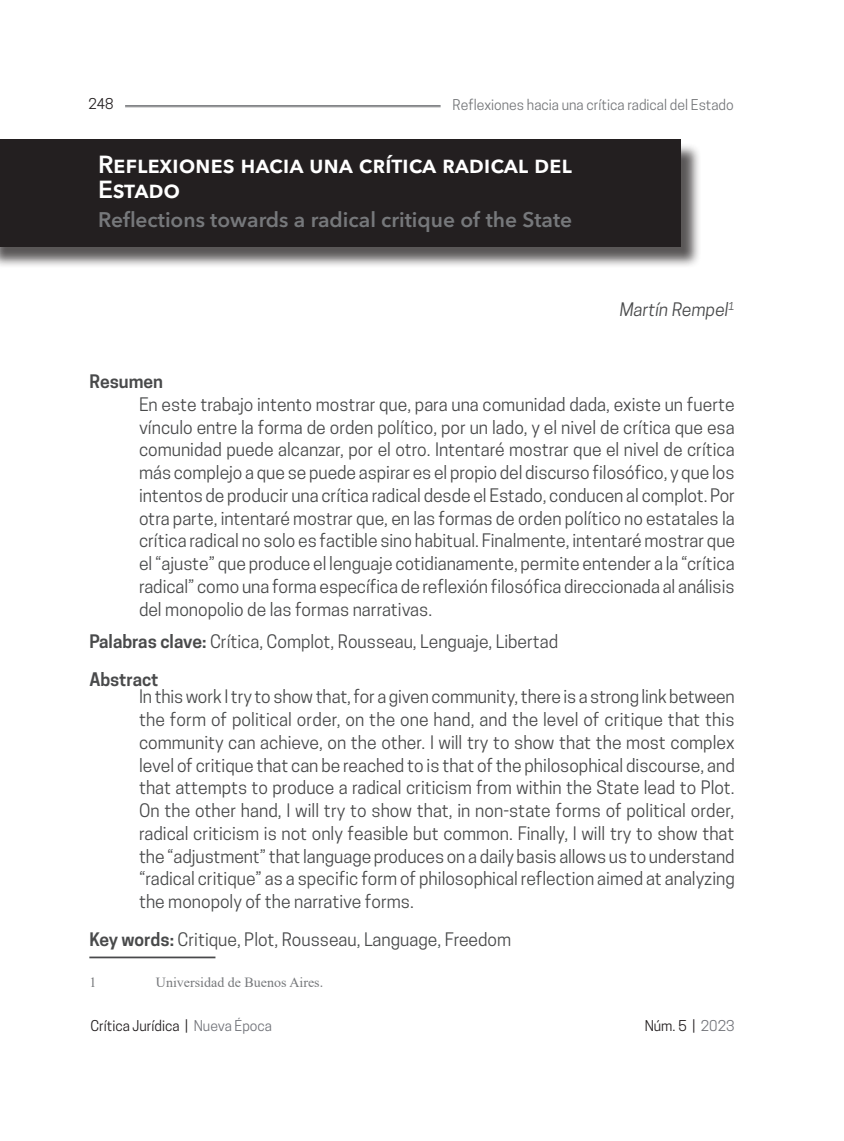
<style>
.page{position:relative;width:844px;height:1141px;background:#fff}
.page>*{position:absolute;margin:0;border:0;box-sizing:border-box;transform-origin:0 0}
.títulos_español{font:600 24.5px/24.5px "Avenir Next LT Pro";letter-spacing:-.01em;color:#fff}
.títulos_español-2{font:600 21px "Avenir Next LT Pro";color:#76787b}
.resumen{font:17.5px/22.8px "Cooper Hewitt";color:#494a4b;text-align:justify}
.Bloque_sin_sangría{font:17.5px "Cooper Hewitt";color:#494a4b}
.Bloque_sin_sangría-2{font:600 17.5px "Cooper Hewitt";color:#494a4b}
.Bloque_sin_sangría-3{font:italic 17.5px "Cooper Hewitt";color:#494a4b}
.t1{font:14px "Cooper Hewitt";color:#76787b}
.t2{font:14px "Cooper Hewitt";color:#231f20}
.notas_al_pie{font:14px "Times New Roman";color:#76787b}
.s1{font-weight:600}
.s2{color:#73757b}
</style>
<div class="page">
<hr style="left:125px;top:105px;width:315px;height:1px;background:#76787b">
<hr style="left:125px;top:106px;width:315px;height:1px;background:#76787b">
<hr style="left:89px;top:957px;width:126px;height:1px;background:#494a4b">
<div style="left:0;top:142px;width:702px;height:127px;background:#231f20;opacity:.75"></div>
<div style="left:0;top:140px;width:680px;height:107px;background:#231f20"></div>
<p class="t2" style="left:88px;top:96px;width:27px">248</p>
<p class="t1" style="left:452px;top:96px;width:282px">Reflexiones hacia una crítica radical del Estado</p>
<p class="títulos_español" style="left:98px;top:152px;width:475px">Reflexiones hacia una crítica radical del<br>Estado</p>
<p class="títulos_español-2" style="left:98px;top:207px;width:475px">Reflections towards a radical critique of the State</p>
<p class="Bloque_sin_sangría-3" style="left:619px;top:299px;width:117px">Martín Rempel<sup>1</sup></p>
<p class="Bloque_sin_sangría-2" style="left:89px;top:371px;width:75px">Resumen</p>
<p class="resumen" style="left:139px;top:393px;width:597px">En este trabajo intento mostrar que, para una comunidad dada, existe un fuerte vínculo entre la forma de orden político, por un lado, y el nivel de crítica que esa comunidad puede alcanzar, por el otro. Intentaré mostrar que el nivel de crítica más complejo a que se puede aspirar es el propio del discurso filosófico, y que los intentos de producir una crítica radical desde el Estado, conducen al complot. Por otra parte, intentaré mostrar que, en las formas de orden político no estatales la crítica radical no solo es factible sino habitual. Finalmente, intentaré mostrar que el “ajuste” que produce el lenguaje cotidianamente, permite entender a la “crítica radical” como una forma específica de reflexión filosófica direccionada al análisis del monopolio de las formas narrativas.</p>
<p class="Bloque_sin_sangría" style="left:89px;top:631px;width:470px"><span class="s1">Palabras clave:</span> Crítica, Complot, Rousseau, Lenguaje, Libertad</p>
<p class="Bloque_sin_sangría-2" style="left:89px;top:669px;width:71px">Abstract</p>
<p class="resumen" style="left:139px;top:685px;width:597px">In this work I try to show that, for a given community, there is a strong link between the form of political order, on the one hand, and the level of critique that this community can achieve, on the other. I will try to show that the most complex level of critique that can be reached to is that of the philosophical discourse, and that attempts to produce a radical criticism from within the State lead to Plot.<br>On the other hand, I will try to show that, in non-state forms of political order, radical criticism is not only feasible but common. Finally, I will try to show that the “adjustment” that language produces on a daily basis allows us to understand “radical critique” as a specific form of philosophical reflection aimed at analyzing the monopoly of the narrative forms.</p>
<p class="Bloque_sin_sangría" style="left:89px;top:929px;width:423px"><span class="s1">Key words:</span> Critique, Plot, Rousseau, Language, Freedom</p>
<p class="notas_al_pie" style="left:89px;top:973px;width:8px">1</p>
<p class="notas_al_pie" style="left:156px;top:973px;width:169px">Universidad de Buenos Aires.</p>
<p class="t2" style="left:90px;top:1018px;width:183px">Crítica Jurídica | <span class="s2">Nueva Época</span></p>
<p class="t2" style="left:644px;top:1018px;width:91px">Núm. 5 | <span class="s2">2023</span></p>
</div>
